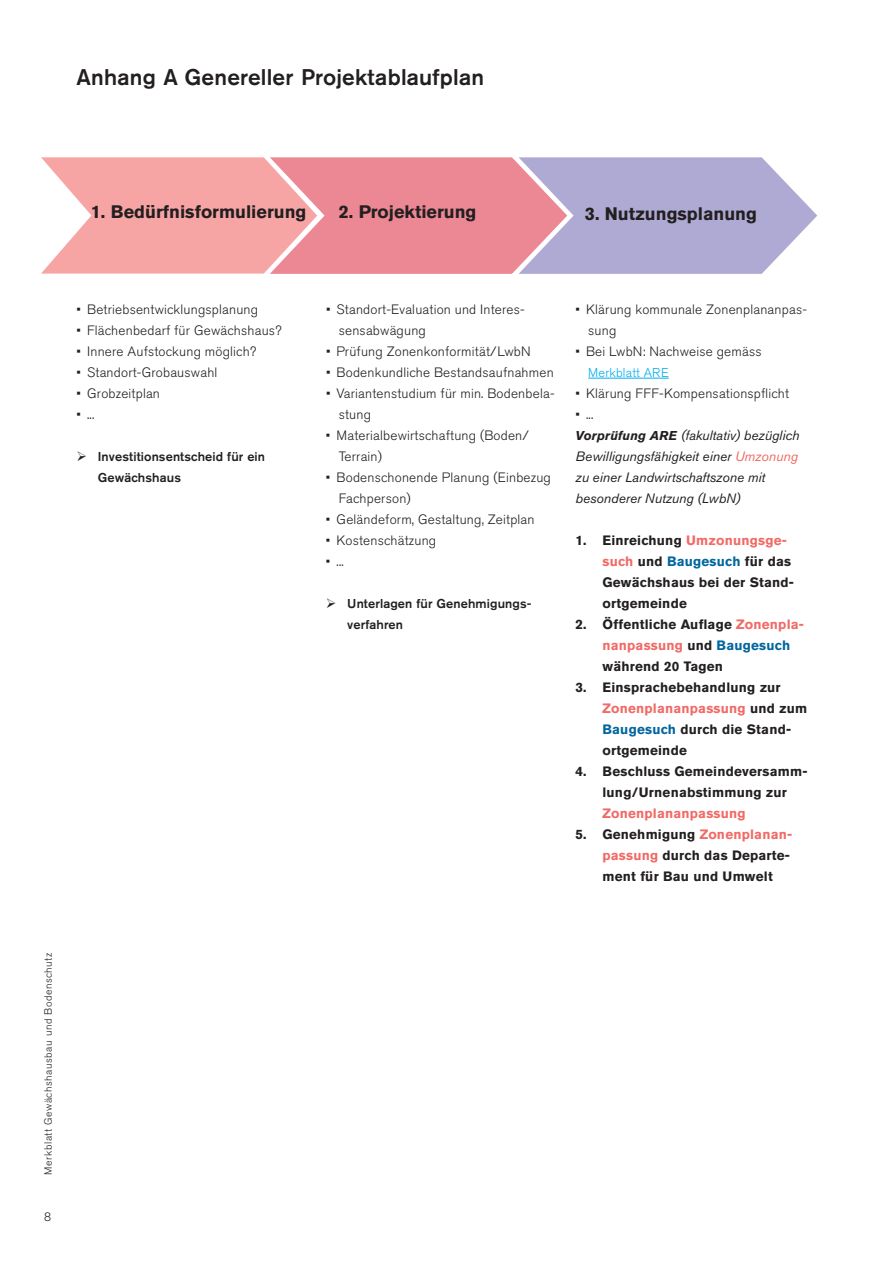
<style>
.page{position:relative;width:893px;height:1263px;background:#fff}
.page>*{position:absolute;margin:0;border:0;box-sizing:border-box;transform-origin:0 0}
.t1{font:500 22.5px "Akzidenz Grotesk BQ";letter-spacing:.01em;color:#231f20}
.t2{font:700 18px "Akzidenz Grotesk BQ";color:#231f20}
.t3{font:300 13.5px/21px "Akzidenz Grotesk BQ";letter-spacing:.015em;color:#231f20}
.t4{font:700 13.5px/21px "Akzidenz Grotesk BQ";letter-spacing:.015em;color:#231f20}
.t5{font:italic 13.5px/21px "Akzidenz Grotesk BQ";color:#231f20}
.t6{font:700 13.5px "Akzidenz Grotesk BQ";letter-spacing:.015em;color:#f16a66}
.t7{font:500 12.75px/21px "Akzidenz Grotesk BQ";letter-spacing:.01em;color:#231f20}
.t8{font:300 12.75px "Akzidenz Grotesk BQ";letter-spacing:.015em;color:#00aeef}
.t9{font:300 12px "Akzidenz Grotesk BQ";color:#231f20}
.t10{font:300 10.5px "Akzidenz Grotesk BQ";letter-spacing:.05em;color:#231f20}
.s1{font-weight:300;font-style:normal}
.s2{font-weight:700;font-size:12.75px}
.s3{color:#f16a66}
.s4{color:#01669f}
</style>
<div class="page">
<svg style="left:41px;top:157px;width:776px;height:117px;background:#dda5b5"></svg>
<hr style="left:588px;top:378px;width:81px;height:1px;background:#00aeef">
<h1 class="t1" style="left:77px;top:63px;width:409px">Anhang A Genereller Projektablaufplan</h1>
<h2 class="t2" style="left:91px;top:202px;width:217px">1. Bedürfnisformulierung</h2>
<h2 class="t2" style="left:339px;top:202px;width:139px">2. Projektierung</h2>
<h2 class="t2" style="left:585px;top:203px;width:174px">3. Nutzungsplanung</h2>
<p class="t3" style="left:77px;top:299px;width:183px">• Betriebsentwicklungsplanung</p>
<p class="t3" style="left:77px;top:320px;width:207px">• Flächenbedarf für Gewächshaus?</p>
<p class="t3" style="left:77px;top:341px;width:181px">• Innere Aufstockung möglich?</p>
<p class="t3" style="left:77px;top:362px;width:142px">• Standort-Grobauswahl</p>
<p class="t3" style="left:77px;top:383px;width:85px">• Grobzeitplan</p>
<p class="t3" style="left:77px;top:404px;width:19px">• ...</p>
<p class="t7" style="left:98px;top:446px;width:169px;text-indent:-21px">➢ Investitionsentscheid für ein<br>Gewächshaus</p>
<p class="t10" style="left:42px;top:1174px;width:223px;rotate:-90deg">Merkblatt Gewächshausbau und Bodenschutz</p>
<p class="t9" style="left:44px;top:1210px;width:8px">8</p>
<p class="t3" style="left:339px;top:299px;width:188px;text-indent:-13px">• Standort-Evaluation und Interes&shy;sensabwägung</p>
<p class="t3" style="left:326px;top:341px;width:206px">• Prüfung Zonenkonformität/LwbN</p>
<p class="t3" style="left:326px;top:362px;width:229px">• Bodenkundliche Bestandsaufnahmen</p>
<p class="t3" style="left:339px;top:383px;width:217px;text-indent:-13px">• Variantenstudium für min. Bodenbela&shy;stung</p>
<p class="t3" style="left:339px;top:425px;width:192px;text-indent:-13px">• Materialbewirtschaftung (Boden/<br>Terrain)</p>
<p class="t3" style="left:339px;top:467px;width:214px;text-indent:-13px">• Bodenschonende Planung (Einbezug<br>Fachperson)</p>
<p class="t3" style="left:326px;top:509px;width:210px">• Geländeform, Gestaltung, Zeitplan</p>
<p class="t3" style="left:326px;top:530px;width:112px">• Kostenschätzung</p>
<p class="t3" style="left:326px;top:551px;width:19px">• ...</p>
<p class="t7" style="left:347px;top:593px;width:186px;text-indent:-21px">➢ Unterlagen für Genehmigungs&shy;verfahren</p>
<p class="t3" style="left:588px;top:299px;width:220px;text-indent:-13px">• Klärung kommunale Zonenplananpas&shy;sung</p>
<p class="t3" style="left:575px;top:341px;width:188px">• Bei LwbN: Nachweise gemäss</p>
<p class="t8" style="left:588px;top:365px;width:82px">Merkblatt ARE</p>
<p class="t3" style="left:575px;top:383px;width:215px">• Klärung FFF-Kompensationspflicht</p>
<p class="t5" style="left:575px;top:404px;width:225px"><span class="s1">• ...<br></span><span class="s2">Vorprüfung ARE</span> (fakultativ) bezüglich<br>Bewilligungsfähigkeit einer <span class="s3">Umzonung </span>zu einer Landwirtschaftszone mit besonderer Nutzung (LwbN)</p>
<p class="t4" style="left:602px;top:530px;width:193px;text-indent:-27px">1. Einreichung <span class="s3">Umzonungsge&shy;such</span> und <span class="s4">Baugesuch</span> für das<br>Gewächshaus bei der Stand&shy;ortgemeinde</p>
<p class="t4" style="left:602px;top:614px;width:203px;text-indent:-27px">2. Öffentliche Auflage <span class="s3">Zonenpla&shy;nanpassung</span> und <span class="s4">Baugesuch </span>während 20 Tagen</p>
<p class="t4" style="left:602px;top:677px;width:206px;text-indent:-27px">3. Einsprachebehandlung zur<br><span class="s3">Zonenplananpassung</span> und zum<br><span class="s4">Baugesuch</span> durch die Stand&shy;ortgemeinde</p>
<p class="t4" style="left:575px;top:761px;width:233px;text-align:center">4. Beschluss Gemeindeversamm&shy;lung/Urnenabstimmung zur</p>
<p class="t6" style="left:602px;top:805px;width:145px">Zonenplananpassung</p>
<p class="t4" style="left:602px;top:824px;width:191px;text-indent:-27px">5. Genehmigung <span class="s3">Zonenplanan&shy;passung</span> durch das Departe&shy;ment für Bau und Umwelt</p>
</div>
